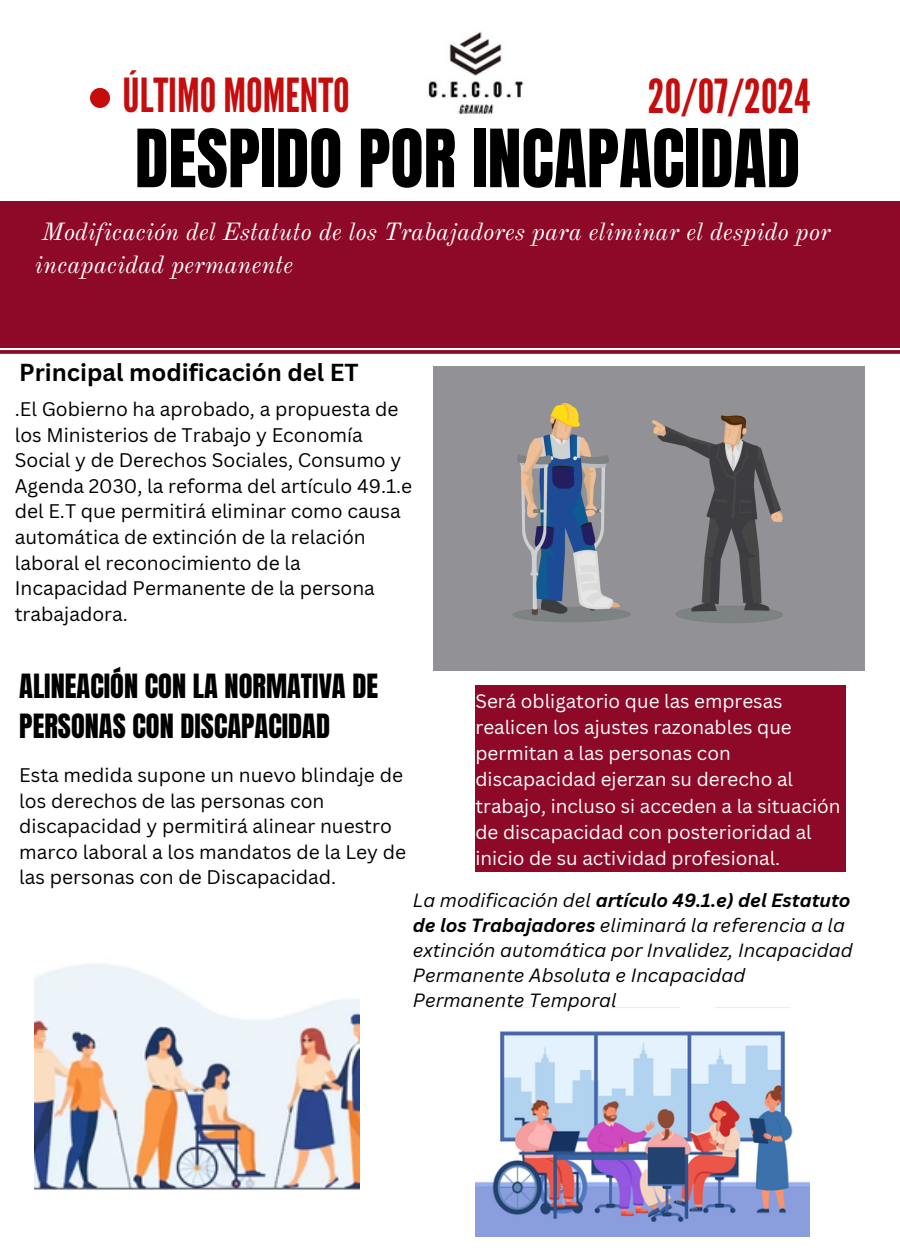
<style>
.page{position:relative;width:900px;height:1260px;background:#fff}
.page>*{position:absolute;margin:0;border:0;box-sizing:border-box;transform-origin:0 0}
.t1{font:68.25px "Anton";color:#000}
.t2{font:46.75px "League Gothic";color:#c60d0d}
.t3{font:28.5px/39.5px "Anton";color:#000}
.t4{font:italic 24.5px/33.8px "Old Standard";color:#fff}
.t5{font:700 24px "Canva Sans";color:#000}
.t6{font:19.25px/25.5px "Canva Sans";color:#000}
.t7{font:19px/26.2px "Canva Sans";color:#fff}
.t8{font:italic 18.75px/24.8px "Canva Sans";color:#000}
.s1{font-weight:700}
</style>
<div class="page">
<div style="left:90px;top:88px;width:20px;height:20px;background:#c60d0d;border-radius:50%"></div>
<div style="left:0;top:201px;width:900px;height:147px;background:#8e0928"></div>
<svg style="left:0;top:350px;width:900px;height:4px;fill:#91102e"></svg>
<div style="left:476px;top:685px;width:370px;height:187px;background:#8e0928"></div>
<img style="left:428px;top:31px;width:96px;height:83px">
<img style="left:434px;top:367px;width:431px;height:303px">
<img style="left:35px;top:964px;width:324px;height:227px">
<img style="left:476px;top:1007px;width:333px;height:229px">
<h2 class="t2" style="left:123px;top:69px;width:229px">ÚLTIMO MOMENTO</h2>
<h1 class="t1" style="left:135px;top:110px;width:667px">DESPIDO POR INCAPACIDAD</h1>
<p class="t4" style="left:35px;top:215px;width:797px">Modificación del Estatuto de los Trabajadores para eliminar el despido por incapacidad permanente</p>
<p class="t2" style="left:648px;top:69px;width:164px">20/07/2024</p>
<h3 class="t5" style="left:19px;top:355px;width:341px">Principal modificación del ET</h3>
<p class="t6" style="left:15px;top:396px;width:399px">.El Gobierno ha aprobado, a propuesta de los Ministerios de Trabajo y Economía Social y de Derechos Sociales, Consumo y Agenda 2030, la reforma del artículo 49.1.e del E.T que permitirá eliminar como causa automática de extinción de la relación laboral el reconocimiento de la Incapacidad Permanente de la persona trabajadora.</p>
<p class="t3" style="left:19px;top:667px;width:360px">ALINEACIÓN CON LA NORMATIVA DE<br>PERSONAS CON DISCAPACIDAD</p>
<p class="t6" style="left:19px;top:762px;width:388px">Esta medida supone un nuevo blindaje de los derechos de las personas con discapacidad y permitirá alinear nuestro marco laboral a los mandatos de la Ley de las personas con de Discapacidad.</p>
<p class="t7" style="left:476px;top:687px;width:367px">Será obligatorio que las empresas realicen los ajustes razonables que permitan a las personas con discapacidad ejerzan su derecho al trabajo, incluso si acceden a la situación de discapacidad con posterioridad al inicio de su actividad profesional.</p>
<p class="t8" style="left:413px;top:888px;width:441px">La modificación del <span class="s1">artículo 49.1.e) del Estatuto de los Trabajadores</span> eliminará la referencia a la extinción automática por Invalidez, Incapacidad Permanente Absoluta e Incapacidad Permanente Temporal</p>
</div>
